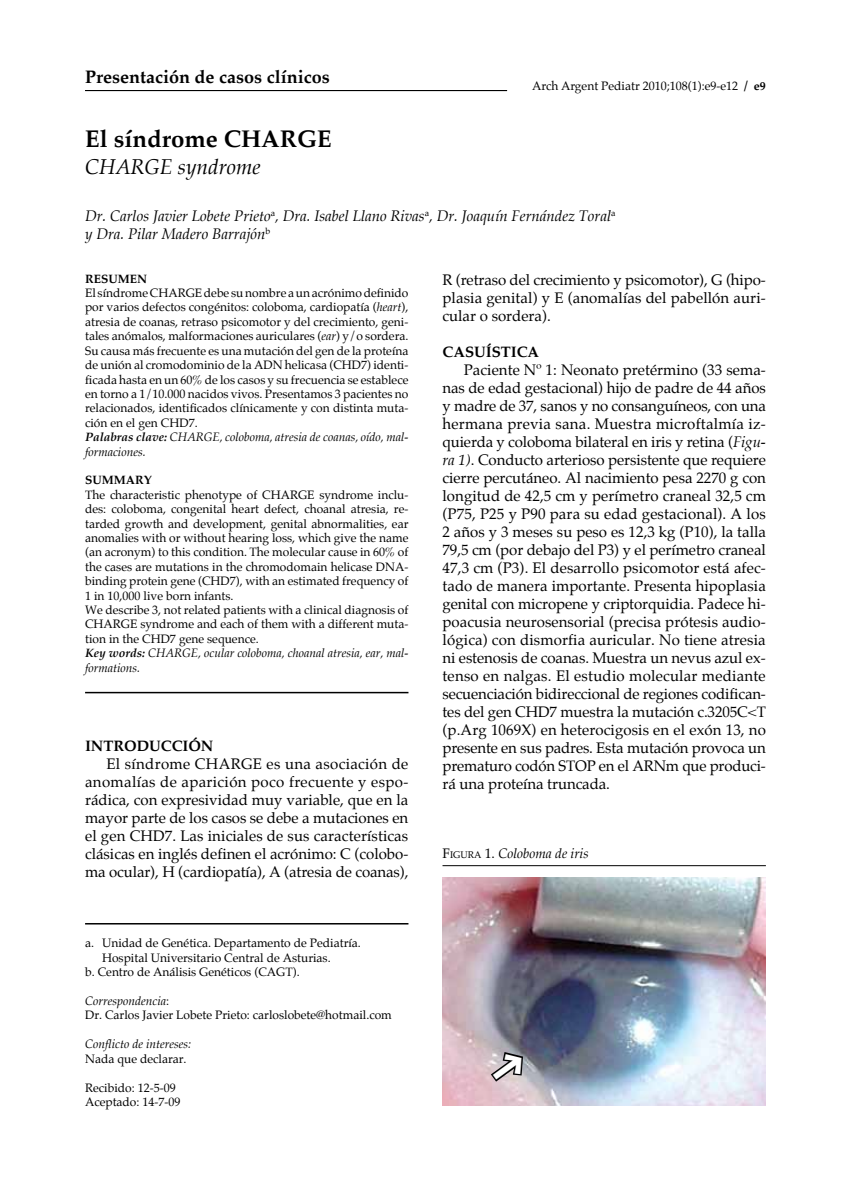
<style>
.page{position:relative;width:851px;height:1191px;background:#fff}
.page>*{position:absolute;margin:0;border:0;box-sizing:border-box;transform-origin:0 0}
.t1{font:700 24px "Palatino";color:#000}
.t2{font:italic 21px "Palatino";color:#000}
.t3{font:700 18px "Palatino";color:#000}
.t4{font:15px/18px "Palatino";letter-spacing:-.005em;color:#000;text-align:justify}
.t5{font:italic 15px/18px "Palatino";color:#000}
.t6{font:700 15px "Palatino";color:#000}
.t7{font:italic 13.5px "Palatino";color:#000}
.t8{font:12px/14.4px "Palatino";color:#000}
.t9{font:italic 12px "Palatino";color:#000}
.t10{font:700 12px "Palatino";color:#000}
.s1{font-weight:700}
.s2{font-style:italic}
.s3{font-weight:700;font-style:italic}
.s4{font-style:normal}
.s5{font-style:normal;font-size:9.45px}
</style>
<div class="page">
<hr style="left:85px;top:90px;width:422px;height:1px;background:#000">
<hr style="left:85px;top:923px;width:323px;height:1px;background:#000">
<hr style="left:85px;top:692px;width:323px;height:1px;background:#000">
<img style="left:442px;top:877px;width:323px;height:229px">
<hr style="left:442px;top:865px;width:323px;height:1px;background:#000">
<svg style="left:487px;top:1047px;width:41px;height:40px;background:#9b9397"></svg>
<h3 class="t3" style="left:85px;top:61px;width:246px">Presentación de casos clínicos</h3>
<p class="t8" style="left:532px;top:79px;width:235px">Arch Argent Pediatr 2010;108(1):e9-e12 <span class="s1">/ e9</span></p>
<h1 class="t1" style="left:85px;top:119px;width:248px">El síndrome CHARGE</h1>
<h2 class="t2" style="left:85px;top:150px;width:177px">CHARGE syndrome</h2>
<p class="t5" style="left:85px;top:207px;width:532px">Dr. Carlos Javier Lobete Prieto<sup>a</sup>, Dra. Isabel Llano Rivas<sup>a</sup>, Dr. Joaquín Fernández Toral<sup>a </sup>y Dra. Pilar Madero Barrajón<sup>b</sup></p>
<p class="t10" style="left:85px;top:268px;width:63px">RESUMEN</p>
<p class="t8" style="left:85px;top:286px;width:325px">El síndrome CHARGE debe su nombre a un acrónimo definido por varios defectos congénitos: coloboma, cardiopatía (<span class="s2">heart</span>), atresia de coanas, retraso psicomotor y del crecimiento, geni&shy;tales anómalos, malformaciones auriculares (<span class="s2">ear</span>) y/o sordera.<br>Su causa más frecuente es una mutación del gen de la proteína de unión al cromodominio de la ADN helicasa (CHD7) identi&shy;ficada hasta en un 60% de los casos y su frecuencia se establece en torno a 1/10.000 nacidos vivos. Presentamos 3 pacientes no relacionados, identificados clínicamente y con distinta muta&shy;ción en el gen CHD7.<br><span class="s3">Palabras clave:</span> <span class="s2">CHARGE, coloboma, atresia de coanas, oído, mal&shy;formaciones.</span></p>
<p class="t10" style="left:85px;top:470px;width:68px">SUMMARY</p>
<p class="t8" style="left:85px;top:487px;width:325px">The characteristic phenotype of CHARGE syndrome inclu&shy;des: coloboma, congenital heart defect, choanal atresia, re&shy;tarded growth and development, genital abnormalities, ear anomalies with or without hearing loss, which give the name (an acronym) to this condition. The molecular cause in 60% of the cases are mutations in the chromodomain helicase DNA&shy;binding protein gene (CHD7), with an estimated frequency of 1 in 10,000 live born infants.<br>We describe 3, not related patients with a clinical diagnosis of CHARGE syndrome and each of them with a different muta&shy;tion in the CHD7 gene sequence.<br><span class="s3">Key words:</span> <span class="s2">CHARGE, ocular coloboma, choanal atresia, ear, mal&shy;formations.</span></p>
<p class="t4" style="left:442px;top:271px;width:325px">R (retraso del crecimiento y psicomotor), G (hipo&shy;plasia genital) y E (anomalías del pabellón auri&shy;cular o sordera).</p>
<p class="t6" style="left:442px;top:339px;width:98px">CASUÍSTICA</p>
<p class="t4" style="left:442px;top:361px;width:325px;text-indent:21px">Paciente Nº 1: Neonato pretérmino (33 sema&shy;nas de edad gestacional) hijo de padre de 44 años y madre de 37, sanos y no consanguíneos, con una hermana previa sana. Muestra microftalmía iz&shy;quierda y coloboma bilateral en iris y retina (<span class="s2">Figu&shy;ra 1)</span>. Conducto arterioso persistente que requiere cierre percutáneo. Al nacimiento pesa 2270 g con longitud de 42,5 cm y perímetro craneal 32,5 cm (P75, P25 y P90 para su edad gestacional). A los 2 años y 3 meses su peso es 12,3 kg (P10), la talla 79,5 cm (por debajo del P3) y el perímetro craneal 47,3 cm (P3). El desarrollo psicomotor está afec&shy;tado de manera importante. Presenta hipoplasia genital con micropene y criptorquidia. Padece hi&shy;poacusia neurosensorial (precisa prótesis audio&shy;lógica) con dismorfia auricular. No tiene atresia ni estenosis de coanas. Muestra un nevus azul ex&shy;tenso en nalgas. El estudio molecular mediante secuenciación bidireccional de regiones codifican&shy;tes del gen CHD7 muestra la mutación c.3205C&lt;T (p.Arg 1069X) en heterocigosis en el exón 13, no presente en sus padres. Esta mutación provoca un prematuro codón STOP en el ARNm que produci&shy;rá una proteína truncada.</p>
<p class="t6" style="left:85px;top:733px;width:130px">INTRODUCCIÓN</p>
<p class="t4" style="left:85px;top:754px;width:325px;text-indent:21px">El síndrome CHARGE es una asociación de anomalías de aparición poco frecuente y espo&shy;rádica, con expresividad muy variable, que en la mayor parte de los casos se debe a mutaciones en el gen CHD7. Las iniciales de sus características clásicas en inglés definen el acrónimo: C (colobo&shy;ma ocular), H (cardiopatía), A (atresia de coanas),</p>
<p class="t7" style="left:442px;top:842px;width:148px"><span class="s4">F</span><span class="s5">IGURA</span> <span class="s4">1.</span> Coloboma de iris</p>
<p class="t8" style="left:85px;top:936px;width:277px">a. Unidad de Genética. Departamento de Pediatría.</p>
<p class="t8" style="left:102px;top:950px;width:230px">Hospital Universitario Central de Asturias.</p>
<p class="t8" style="left:85px;top:965px;width:216px">b. Centro de Análisis Genéticos (CAGT).</p>
<p class="t8" style="left:85px;top:993px;width:308px"><span class="s2">Correspondencia</span>:<br>Dr. Carlos Javier Lobete Prieto: carloslobete@hotmail.com</p>
<p class="t9" style="left:85px;top:1034px;width:107px">Conflicto de intereses:</p>
<p class="t8" style="left:85px;top:1051px;width:103px">Nada que declarar.</p>
<p class="t8" style="left:85px;top:1080px;width:97px">Recibido: 12-5-09<br>Aceptado: 14-7-09</p>
</div>
